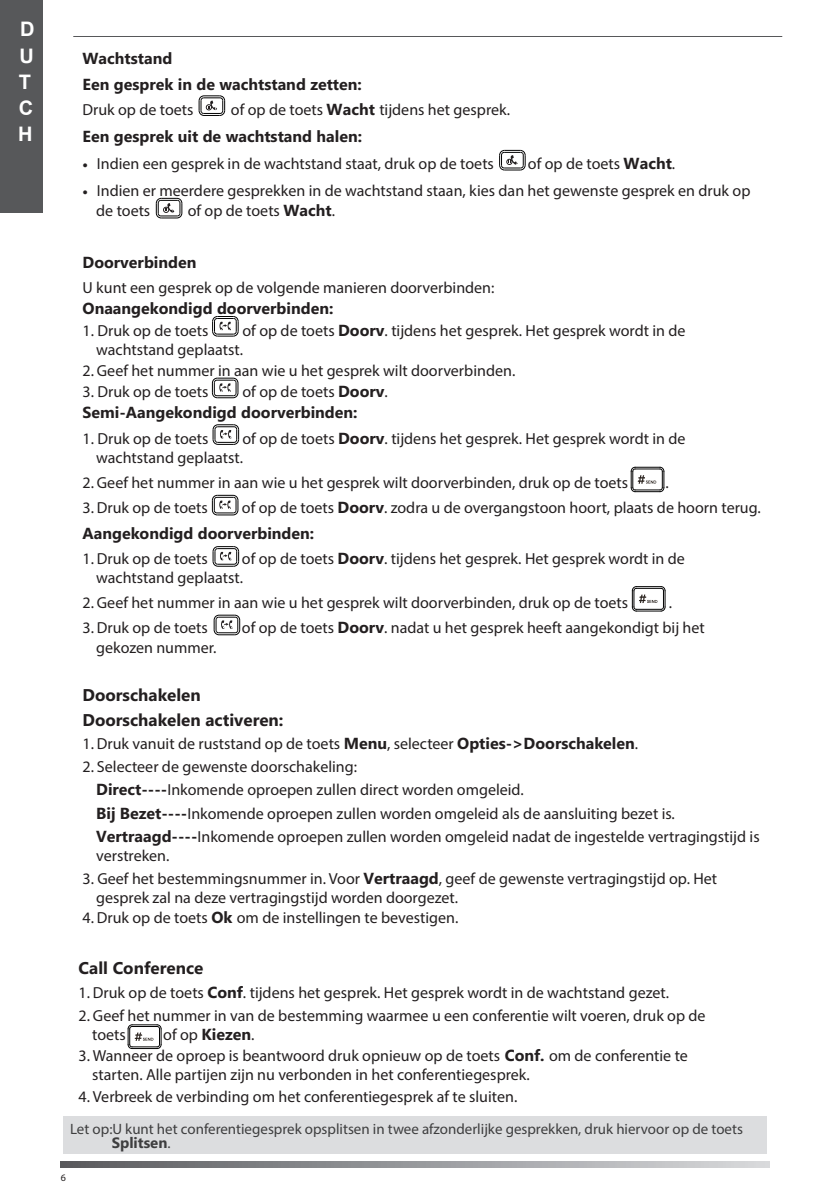
<style>
.page{position:relative;width:823px;height:1191px;background:#fff}
.page>*{position:absolute;margin:0;border:0;box-sizing:border-box;transform-origin:0 0}
.t1{font:700 20px/26.2px "Arial";color:#fff}
.t2{font:700 17px/24.4px "Microsoft Phags Pa";color:#231f20}
.t3{font:300 semi-condensed 16px/19.2px "Myriad Pro";color:#231f20}
.t4{font:600 condensed 16px/23.2px "Myriad Pro";color:#231f20}
.t5{font:700 16px/25.2px "Microsoft Phags Pa";color:#231f20}
.t6{font:300 semi-condensed 15px "Myriad Pro";color:#3e3e3f}
.t7{font:700 15px "Microsoft Phags Pa";color:#3e3e3f}
.t8{font:300 semi-condensed 10px "Myriad Pro";color:#231f20}
.s1{font-family:"Microsoft Phags Pa";font-weight:700;font-stretch:normal}
.s2{font-weight:700;font-stretch:normal}
.s3{font-weight:300;font-stretch:semi-condensed}
.s4{font-family:"Myriad Pro";font-weight:300;font-stretch:semi-condensed}
</style>
<div class="page">
<svg style="left:61px;top:1161px;width:708px;height:6px;background:#98999c"></svg>
<div style="left:0;top:0;width:42px;height:212px;background:#57585a"></div>
<svg style="left:630px;top:467px;width:34px;height:25px"></svg>
<svg style="left:631px;top:586px;width:34px;height:25px"></svg>
<svg style="left:198px;top:95px;width:27px;height:21px"></svg>
<svg style="left:212px;top:316px;width:27px;height:21px"></svg>
<svg style="left:499px;top:150px;width:26px;height:21px"></svg>
<svg style="left:156px;top:198px;width:26px;height:21px"></svg>
<svg style="left:212px;top:378px;width:26px;height:20px"></svg>
<svg style="left:213px;top:615px;width:27px;height:20px"></svg>
<svg style="left:212px;top:424px;width:27px;height:21px"></svg>
<svg style="left:212px;top:495px;width:26px;height:20px"></svg>
<svg style="left:212px;top:546px;width:27px;height:21px"></svg>
<hr style="left:73px;top:36px;width:708px;height:1px;background:#57585a">
<div style="left:64px;top:1116px;width:702px;height:37px;background:#dcdddf"></div>
<svg style="left:128px;top:1024px;width:34px;height:25px"></svg>
<p class="t1" style="left:18px;top:17px;width:18px">D<br>U<br>T<br>C<br>H</p>
<p class="t5" style="left:82px;top:45px;width:280px">Wachtstand<br>Een gesprek in de wachtstand zetten:</p>
<p class="t3" style="left:82px;top:100px;width:112px">Druk op de toets</p>
<p class="t3" style="left:231px;top:100px;width:280px">of op de toets <span class="s1">Wacht</span> tijdens het gesprek.</p>
<p class="t5" style="left:82px;top:123px;width:281px">Een gesprek uit de wachtstand halen:</p>
<p class="t3" style="left:97px;top:154px;width:398px">Indien een gesprek in de wachtstand staat, druk op de toets</p>
<p class="t3" style="left:97px;top:150px;width:654px;line-height:27.2px;text-indent:431px">of op de toets <span class="s1">Wacht</span>.<br>Indien er meerdere gesprekken in de wachtstand staan, kies dan het gewenste gesprek en druk op</p>
<p class="t3" style="left:96px;top:200px;width:56px">de toets</p>
<p class="t3" style="left:187px;top:200px;width:149px">of op de toets <span class="s1">Wacht</span>.</p>
<p class="t5" style="left:82px;top:249px;width:115px">Doorverbinden</p>
<p class="t3" style="left:82px;top:278px;width:413px">U kunt een gesprek op de volgende manieren doorverbinden:</p>
<p class="t5" style="left:82px;top:295px;width:252px">Onaangekondigd doorverbinden:</p>
<p class="t3" style="left:82px;top:320px;width:127px">1. Druk op de toets</p>
<p class="t3" style="left:96px;top:320px;width:590px;text-indent:146px">of op de toets <span class="s1">Doorv</span>. tijdens het gesprek. Het gesprek wordt in de wachtstand geplaatst.</p>
<p class="t3" style="left:82px;top:361px;width:434px">2. Geef het nummer in aan wie u het gesprek wilt doorverbinden.</p>
<p class="t3" style="left:82px;top:382px;width:127px">3. Druk op de toets</p>
<p class="t3" style="left:242px;top:382px;width:147px">of op de toets <span class="s1">Doorv</span>.</p>
<p class="t5" style="left:82px;top:399px;width:276px">Semi-Aangekondigd doorverbinden:</p>
<p class="t3" style="left:82px;top:428px;width:127px">1. Druk op de toets</p>
<p class="t3" style="left:96px;top:428px;width:590px;text-indent:146px">of op de toets <span class="s1">Doorv</span>. tijdens het gesprek. Het gesprek wordt in de wachtstand geplaatst.</p>
<p class="t3" style="left:82px;top:473px;width:546px">2. Geef het nummer in aan wie u het gesprek wilt doorverbinden, druk op de toets</p>
<p class="t3" style="left:665px;top:473px;width:5px">.</p>
<p class="t3" style="left:82px;top:498px;width:127px">3. Druk op de toets</p>
<p class="t3" style="left:242px;top:498px;width:520px">of op de toets <span class="s1">Doorv</span><span class="s2">.</span> zodra u de overgangstoon hoort, plaats de hoorn terug.</p>
<p class="t5" style="left:82px;top:519px;width:233px">Aangekondigd doorverbinden:</p>
<p class="t3" style="left:82px;top:548px;width:127px">1. Druk op de toets</p>
<p class="t3" style="left:96px;top:548px;width:590px;text-indent:146px">of op de toets <span class="s1">Doorv</span>. tijdens het gesprek. Het gesprek wordt in de wachtstand geplaatst.</p>
<p class="t3" style="left:82px;top:593px;width:546px">2. Geef het nummer in aan wie u het gesprek wilt doorverbinden, druk op de toets</p>
<p class="t3" style="left:668px;top:593px;width:5px">.</p>
<p class="t3" style="left:82px;top:618px;width:127px">3. Druk op de toets</p>
<p class="t3" style="left:242px;top:618px;width:464px">of op de toets <span class="s1">Doorv</span>. nadat u het gesprek heeft aangekondigt bij het</p>
<p class="t3" style="left:96px;top:637px;width:122px">gekozen nummer.</p>
<p class="t2" style="left:82px;top:682px;width:202px">Doorschakelen<br>Doorschakelen activeren:</p>
<p class="t3" style="left:82px;top:734px;width:557px">1. Druk vanuit de ruststand op de toets <span class="s1">Menu</span>, selecteer <span class="s1">Opties-&gt;Doorschakelen</span><span class="s2">.</span></p>
<p class="t4" style="left:96px;top:755px;width:664px;text-indent:-14px"><span class="s3">2. Selecteer de gewenste doorschakeling:<br></span><span class="s1">Direct----</span>Inkomende oproepen zullen direct worden omgeleid.<br><span class="s1">Bij Bezet----</span>Inkomende oproepen zullen worden omgeleid als de aansluiting bezet is.<br><span class="s1">Vertraagd----</span>Inkomende oproepen zullen worden omgeleid nadat de ingestelde vertragingstijd is</p>
<p class="t4" style="left:96px;top:844px;width:75px">verstreken.</p>
<p class="t3" style="left:96px;top:869px;width:622px;text-indent:-14px">3. Geef het bestemmingsnummer in. Voor <span class="s1">Vertraagd</span>, geef de gewenste vertragingstijd op. Het gesprek zal na deze vertragingstijd worden doorgezet.</p>
<p class="t3" style="left:82px;top:907px;width:377px">4. Druk op de toets <span class="s1">Ok</span> om de instellingen te bevestigen.</p>
<p class="t2" style="left:78px;top:955px;width:126px">Call Conference</p>
<p class="t3" style="left:78px;top:982px;width:591px">1. Druk op de toets <span class="s1">Conf</span>. tijdens het gesprek. Het gesprek wordt in de wachtstand gezet.</p>
<p class="t3" style="left:92px;top:1005px;width:614px;text-indent:-14px">2. Geef het nummer in van de bestemming waarmee u een conferentie wilt voeren, druk op de toets</p>
<p class="t5" style="left:163px;top:1020px;width:93px"><span class="s4">of op</span> Kiezen<span class="s4">.</span></p>
<p class="t3" style="left:92px;top:1046px;width:597px;text-indent:-14px">3. Wanneer de oproep is beantwoord druk opnieuw op de toets <span class="s1">Conf.</span> om de conferentie te starten. Alle partijen zijn nu verbonden in het conferentiegesprek.</p>
<p class="t3" style="left:78px;top:1086px;width:440px">4. Verbreek de verbinding om het conferentiegesprek af te sluiten.</p>
<p class="t6" style="left:70px;top:1120px;width:674px">Let op:U kunt het conferentiegesprek opsplitsen in twee afzonderlijke gesprekken, druk hiervoor op de toets</p>
<p class="t7" style="left:112px;top:1132px;width:60px">Splitsen<span class="s4">.</span></p>
<p class="t8" style="left:61px;top:1171px;width:7px">6</p>
</div>
